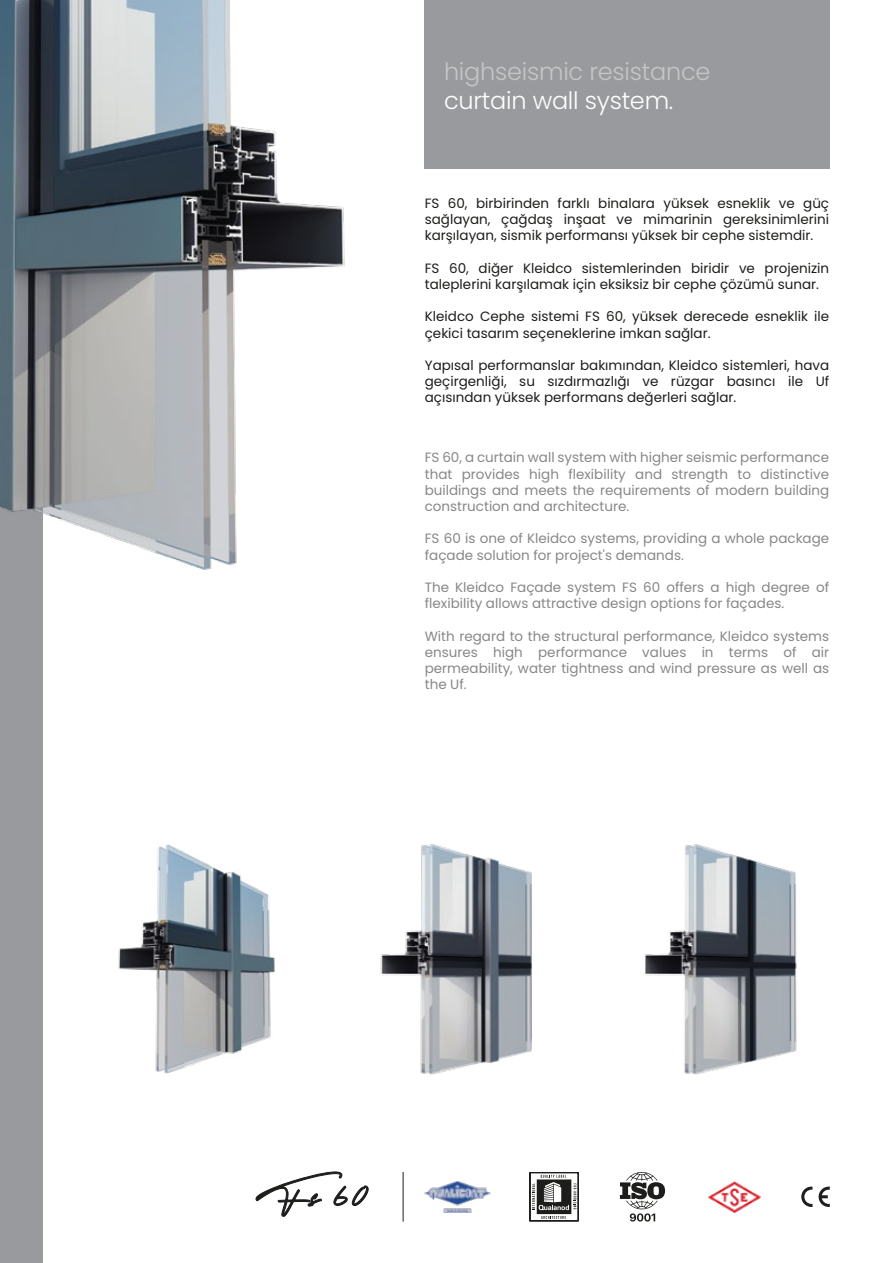
<style>
.page{position:relative;width:893px;height:1263px;background:#fff}
.page>*{position:absolute;margin:0;border:0;box-sizing:border-box;transform-origin:0 0}
.t1{font:52.5px "Robertson Alternate";color:#1d1d1b}
.t2{font:300 24px "Poppins";letter-spacing:-.01em;color:#c6c6c6}
.t3{font:300 24px "Poppins";letter-spacing:-.01em;color:#fff}
.t4{font:13.5px/16.2px "Poppins";color:#878787;text-align:justify}
.t5{font:13.5px/16.2px "Poppins";color:#1d1d1b;text-align:justify}
</style>
<div class="page">
<div style="left:0;top:0;width:43px;height:1263px;background:#989a9d"></div>
<div style="left:425px;top:0;width:405px;height:168px;background:#989a9d"></div>
<svg style="left:801px;top:1186px;width:29px;height:21px"></svg>
<svg style="left:620px;top:1172px;width:45px;height:49px"></svg>
<img style="left:425px;top:1181px;width:65px;height:31px">
<svg style="left:529px;top:1172px;width:50px;height:49px"></svg>
<img style="left:708px;top:1181px;width:53px;height:32px">
<svg style="left:256px;top:1171px;width:113px;height:46px"></svg>
<hr style="left:403px;top:1172px;width:1px;height:49px;background:#1d1d1b">
<img style="left:0;top:0;width:475px;height:570px">
<img style="left:118px;top:844px;width:157px;height:229px">
<img style="left:645px;top:844px;width:152px;height:231px">
<img style="left:380px;top:844px;width:152px;height:231px">
<h2 class="t2" style="left:444px;top:57px;width:268px">highseismic resistance</h2>
<h2 class="t3" style="left:444px;top:86px;width:231px">curtain wall system.</h2>
<p class="t5" style="left:425px;top:195px;width:406px">FS 60, birbirinden farklı binalara yüksek esneklik ve güç sağlayan, çağdaş inşaat ve mimarinin gereksinimlerini karşılayan, sismik performansı yüksek bir cephe sistemdir.</p>
<p class="t5" style="left:425px;top:260px;width:406px">FS 60, diğer Kleidco sistemlerinden biridir ve projenizin taleplerini karşılamak için eksiksiz bir cephe çözümü sunar.</p>
<p class="t5" style="left:425px;top:309px;width:406px">Kleidco Cephe sistemi FS 60, yüksek derecede esneklik ile çekici tasarım seçeneklerine imkan sağlar.</p>
<p class="t5" style="left:425px;top:357px;width:406px">Yapısal performanslar bakımından, Kleidco sistemleri, hava geçirgenliği, su sızdırmazlığı ve rüzgar basıncı ile Uf açısından yüksek performans değerleri sağlar.</p>
<p class="t4" style="left:425px;top:450px;width:406px">FS 60, a curtain wall system with higher seismic performance that provides high flexibility and strength to distinctive buildings and meets the requirements of modern building construction and architecture.</p>
<p class="t4" style="left:425px;top:531px;width:406px">FS 60 is one of Kleidco systems, providing a whole package façade solution for project's demands.</p>
<p class="t4" style="left:425px;top:579px;width:406px">The Kleidco Façade system FS 60 offers a high degree of flexibility allows attractive design options for façades.</p>
<p class="t4" style="left:425px;top:628px;width:406px">With regard to the structural performance, Kleidco systems ensures high performance values in terms of air permeability, water tightness and wind pressure as well as the Uf.</p>
<h1 class="t1" style="left:276px;top:1167px;width:95px">Fs 6 0</h1>
</div>
